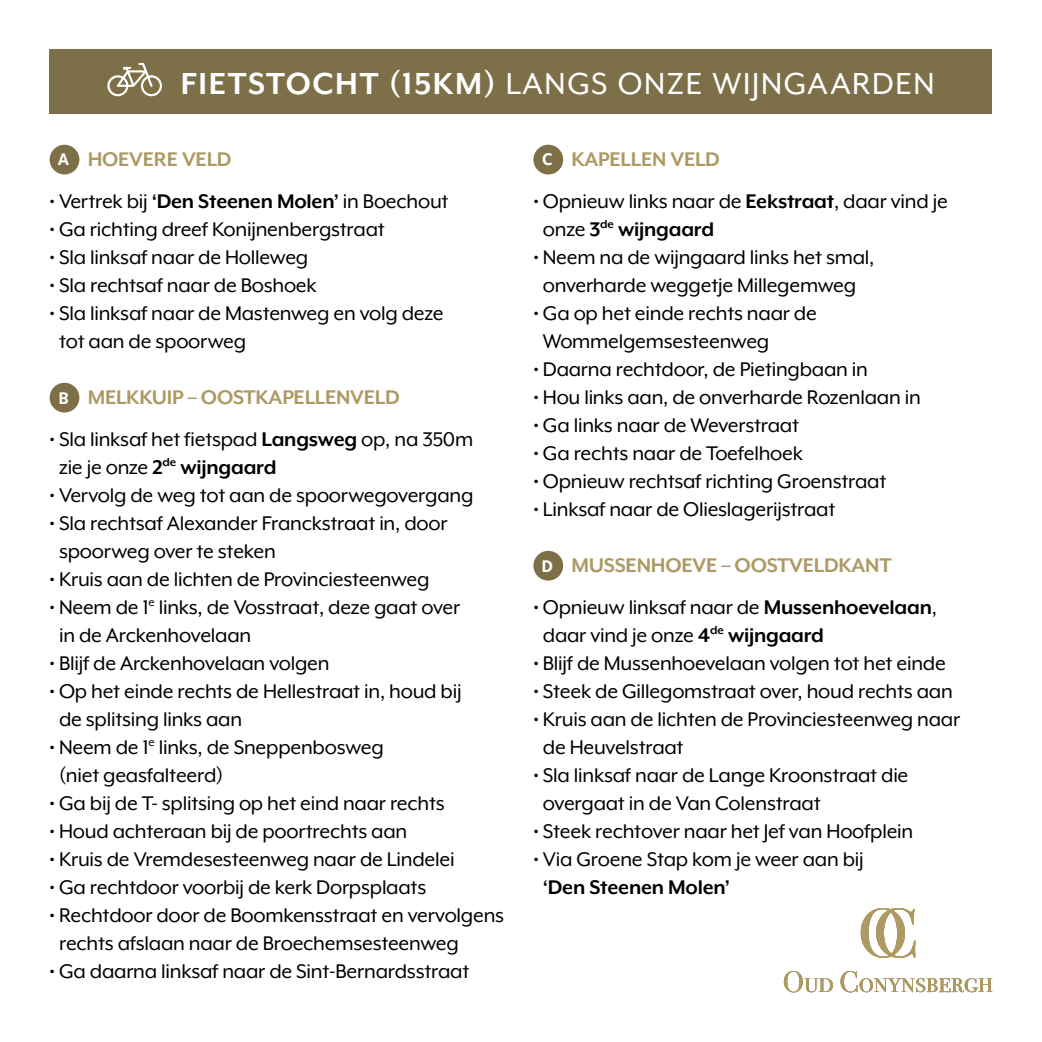
<style>
.page{position:relative;width:1042px;height:1042px;background:#fff}
.page>*{position:absolute;margin:0;border:0;box-sizing:border-box;transform-origin:0 0}
.t1{font:35px "Mr Eaves XL Mod OT";letter-spacing:.05em;color:#fff}
.t2{font:22.75px/28px "Mr Eaves XL Mod OT";letter-spacing:-.01em;color:#000}
.t3{font:700 22.75px "Mr Eaves XL Mod OT";letter-spacing:-.01em;color:#ad9963}
.t4{font:700 22.75px "Mr Eaves XL Mod OT";letter-spacing:-.01em;color:#000}
.s1{font-weight:700}
.s2{font-family:"Eau Douce Sans";font-size:17.5px;color:#fff}
</style>
<div class="page">
<div style="left:50px;top:145px;width:29px;height:29px;background:#7d7049;border-radius:50%"></div>
<div style="left:50px;top:383px;width:29px;height:29px;background:#7d7049;border-radius:50%"></div>
<div style="left:533px;top:145px;width:30px;height:29px;background:#7d7049;border-radius:50%"></div>
<div style="left:533px;top:551px;width:30px;height:29px;background:#7d7049;border-radius:50%"></div>
<svg style="left:784px;top:971px;width:49px;height:21px"></svg>
<svg style="left:840px;top:971px;width:152px;height:21px"></svg>
<svg style="left:861px;top:908px;width:54px;height:50px"></svg>
<div style="left:50px;top:50px;width:942px;height:64px;background:#7d7049"></div>
<svg style="left:107px;top:63px;width:55px;height:33px"></svg>
<h1 class="t1" style="left:181px;top:64px;width:755px"><span class="s1">FIETSTOCHT (15KM)</span> LANGS ONZE WIJNGAARDEN</h1>
<p class="t3" style="left:58px;top:146px;width:175px"><span class="s2">A</span> HOEVERE VELD</p>
<p class="t2" style="left:50px;top:187px;width:400px">• Vertrek bij <span class="s1">‘Den Steenen Molen’</span> in Boechout</p>
<p class="t2" style="left:50px;top:215px;width:337px">• Ga richting dreef Konijnenbergstraat</p>
<p class="t2" style="left:50px;top:243px;width:260px">• Sla linksaf naar de Holleweg</p>
<p class="t2" style="left:50px;top:271px;width:269px">• Sla rechtsaf naar de Boshoek</p>
<p class="t2" style="left:59px;top:299px;width:386px;text-indent:-9px">• Sla linksaf naar de Mastenweg en volg deze tot aan de spoorweg</p>
<p class="t3" style="left:58px;top:384px;width:343px"><span class="s2">B</span> MELKKUIP – OOSTKAPELLENVELD</p>
<p class="t2" style="left:59px;top:425px;width:416px;text-indent:-9px">• Sla linksaf het fietspad <span class="s1">Langsweg</span> op, na 350m zie je onze <span class="s1">2</span><sup>de</sup> <span class="s1">wijngaard</span></p>
<p class="t2" style="left:50px;top:481px;width:425px">• Vervolg de weg tot aan de spoorwegovergang</p>
<p class="t2" style="left:59px;top:509px;width:390px;text-indent:-9px">• Sla rechtsaf Alexander Franckstraat in, door spoorweg over te steken</p>
<p class="t2" style="left:50px;top:565px;width:381px">• Kruis aan de lichten de Provinciesteenweg</p>
<p class="t2" style="left:59px;top:593px;width:403px;text-indent:-9px">• Neem de 1<sup>e</sup> links, de Vosstraat, deze gaat over in de Arckenhovelaan</p>
<p class="t2" style="left:50px;top:649px;width:281px">• Blijf de Arckenhovelaan volgen</p>
<p class="t2" style="left:59px;top:677px;width:404px;text-indent:-9px">• Op het einde rechts de Hellestraat in, houd bij de splitsing links aan</p>
<p class="t2" style="left:59px;top:733px;width:326px;text-indent:-9px">• Neem de 1<sup>e</sup> links, de Sneppenbosweg (niet geasfalteerd)</p>
<p class="t2" style="left:50px;top:789px;width:397px">• Ga bij de T- splitsing op het eind naar rechts</p>
<p class="t2" style="left:50px;top:817px;width:359px">• Houd achteraan bij de poortrechts aan</p>
<p class="t2" style="left:50px;top:845px;width:406px">• Kruis de Vremdesesteenweg naar de Lindelei</p>
<p class="t2" style="left:50px;top:873px;width:378px">• Ga rechtdoor voorbij de kerk Dorpsplaats</p>
<p class="t2" style="left:59px;top:901px;width:447px;text-indent:-9px">• Rechtdoor door de Boomkensstraat en vervolgens rechts afslaan naar de Broechemsesteenweg</p>
<p class="t2" style="left:50px;top:957px;width:421px">• Ga daarna linksaf naar de Sint-Bernardsstraat</p>
<p class="t3" style="left:542px;top:146px;width:179px"><span class="s2">C</span> KAPELLEN VELD</p>
<p class="t2" style="left:543px;top:187px;width:406px;text-indent:-9px">• Opnieuw links naar de <span class="s1">Eekstraat</span>, daar vind je onze <span class="s1">3</span><sup>de</sup> <span class="s1">wijngaard</span></p>
<p class="t2" style="left:533px;top:243px;width:342px;text-align:center">• Neem na de wijngaard links het smal, onverharde weggetje Millegemweg</p>
<p class="t2" style="left:543px;top:299px;width:275px;text-indent:-9px">• Ga op het einde rechts naar de<br>Wommelgemsesteenweg</p>
<p class="t2" style="left:533px;top:355px;width:336px">• Daarna rechtdoor, de Pietingbaan in</p>
<p class="t2" style="left:533px;top:383px;width:389px">• Hou links aan, de onverharde Rozenlaan in</p>
<p class="t2" style="left:533px;top:411px;width:267px">• Ga links naar de Weverstraat</p>
<p class="t2" style="left:533px;top:439px;width:271px">• Ga rechts naar de Toefelhoek</p>
<p class="t2" style="left:533px;top:467px;width:354px">• Opnieuw rechtsaf richting Groenstraat</p>
<p class="t2" style="left:533px;top:495px;width:303px">• Linksaf naar de Olieslagerijstraat</p>
<p class="t3" style="left:541px;top:552px;width:351px"><span class="s2">D</span> MUSSENHOEVE – OOSTVELDKANT</p>
<p class="t2" style="left:543px;top:593px;width:396px;text-indent:-9px">• Opnieuw linksaf naar de <span class="s1">Mussenhoevelaan</span>, daar vind je onze <span class="s1">4</span><sup>de</sup> <span class="s1">wijngaard</span></p>
<p class="t2" style="left:533px;top:649px;width:414px">• Blijf de Mussenhoevelaan volgen tot het einde</p>
<p class="t2" style="left:533px;top:677px;width:421px">• Steek de Gillegomstraat over, houd rechts aan</p>
<p class="t2" style="left:543px;top:705px;width:419px;text-indent:-9px">• Kruis aan de lichten de Provinciesteenweg naar de Heuvelstraat</p>
<p class="t2" style="left:543px;top:761px;width:367px;text-indent:-9px">• Sla linksaf naar de Lange Kroonstraat die overgaat in de Van Colenstraat</p>
<p class="t2" style="left:533px;top:817px;width:381px">• Steek rechtover naar het Jef van Hoofplein</p>
<p class="t2" style="left:533px;top:845px;width:332px">• Via Groene Stap kom je weer aan bij</p>
<p class="t4" style="left:543px;top:874px;width:189px">‘Den Steenen Molen’</p>
</div>
